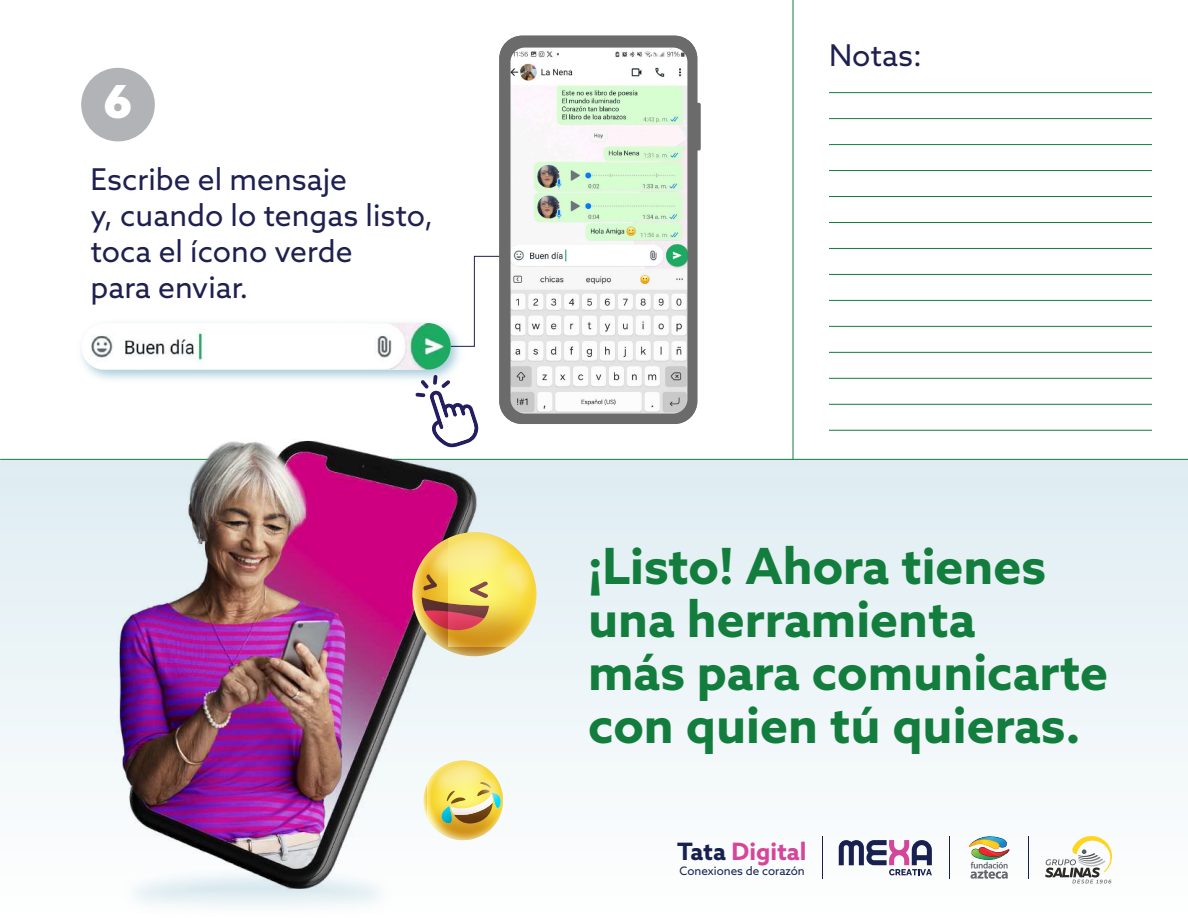
<style>
.page{position:relative;width:1188px;height:918px;background:#fff}
.page>*{position:absolute;margin:0;border:0;box-sizing:border-box;transform-origin:0 0}
.t1{font:700 49.95px/52.9px "Azo Sans";color:#137d3d}
.t2{font:900 45.6px "Azo Sans";color:#fff}
.t3{font:30px/36px "Azo Sans";color:#1e2050}
.t4{font:700 24px "Azo Sans";color:#d44699}
.t5{font:11.7px "Azo Sans";color:#172051}
.s1{color:#172051}
</style>
<div class="page">
<div style="left:0;top:459px;width:1188px;height:459px;background:linear-gradient(to bottom,#deedf1,#fefefe)"></div>
<hr style="left:829px;top:92px;width:323px;height:1px;background:#137d3d">
<hr style="left:829px;top:118px;width:323px;height:1px;background:#137d3d">
<hr style="left:829px;top:144px;width:323px;height:1px;background:#137d3d">
<hr style="left:829px;top:170px;width:323px;height:1px;background:#137d3d">
<hr style="left:829px;top:196px;width:323px;height:1px;background:#137d3d">
<hr style="left:829px;top:222px;width:323px;height:1px;background:#137d3d">
<hr style="left:829px;top:248px;width:323px;height:1px;background:#137d3d">
<hr style="left:829px;top:274px;width:323px;height:1px;background:#137d3d">
<hr style="left:829px;top:300px;width:323px;height:1px;background:#137d3d">
<hr style="left:829px;top:326px;width:323px;height:1px;background:#137d3d">
<hr style="left:829px;top:352px;width:323px;height:1px;background:#137d3d">
<hr style="left:829px;top:378px;width:323px;height:1px;background:#137d3d">
<hr style="left:829px;top:404px;width:323px;height:1px;background:#137d3d">
<hr style="left:829px;top:430px;width:323px;height:1px;background:#137d3d">
<hr style="left:0;top:459px;width:1188px;height:1px;background:#137d3d">
<hr style="left:793px;top:0;width:1px;height:459px;background:#137d3d">
<img style="left:48px;top:420px;width:473px;height:468px">
<svg style="left:465px;top:761px;width:37px;height:79px"></svg>
<img style="left:423px;top:767px;width:4px;height:60px">
<img style="left:427px;top:767px;width:38px;height:73px">
<svg style="left:479px;top:532px;width:41px;height:124px;background:#ead268"></svg>
<img style="left:67px;top:67px;width:412px;height:700px">
<img style="left:81px;top:323px;width:370px;height:47px">
<svg style="left:415px;top:375px;width:63px;height:72px"></svg>
<svg style="left:697px;top:103px;width:4px;height:48px"></svg>
<div style="left:499px;top:36px;width:198px;height:388px;background:#6b6b6b;border-radius:23px"></div>
<img style="left:511px;top:48px;width:176px;height:366px">
<svg style="left:839px;top:840px;width:93px;height:35px"></svg>
<hr style="left:822px;top:836px;width:1px;height:43px;background:#172051">
<hr style="left:949px;top:836px;width:1px;height:43px;background:#172051">
<hr style="left:1029px;top:836px;width:1px;height:43px;background:#172051">
<svg style="left:958px;top:831px;width:62px;height:48px"></svg>
<svg style="left:1045px;top:836px;width:67px;height:47px"></svg>
<img style="left:78px;top:827px;width:358px;height:91px">
<h2 class="t2" style="left:103px;top:71px;width:31px">6</h2>
<p class="t3" style="left:91px;top:161px;width:344px">Escribe el mensaje<br>y, cuando lo tengas listo, toca el ícono verde<br>para enviar.</p>
<p class="t3" style="left:829px;top:36px;width:94px">Notas:</p>
<h1 class="t1" style="left:588px;top:539px;width:522px">¡Listo! Ahora tienes una herramienta<br>más para comunicarte con quien tú quieras.</h1>
<p class="t4" style="left:677px;top:836px;width:131px"><span class="s1">Tata</span> Digital</p>
<p class="t5" style="left:680px;top:864px;width:127px">Conexiones de corazón</p>
</div>
